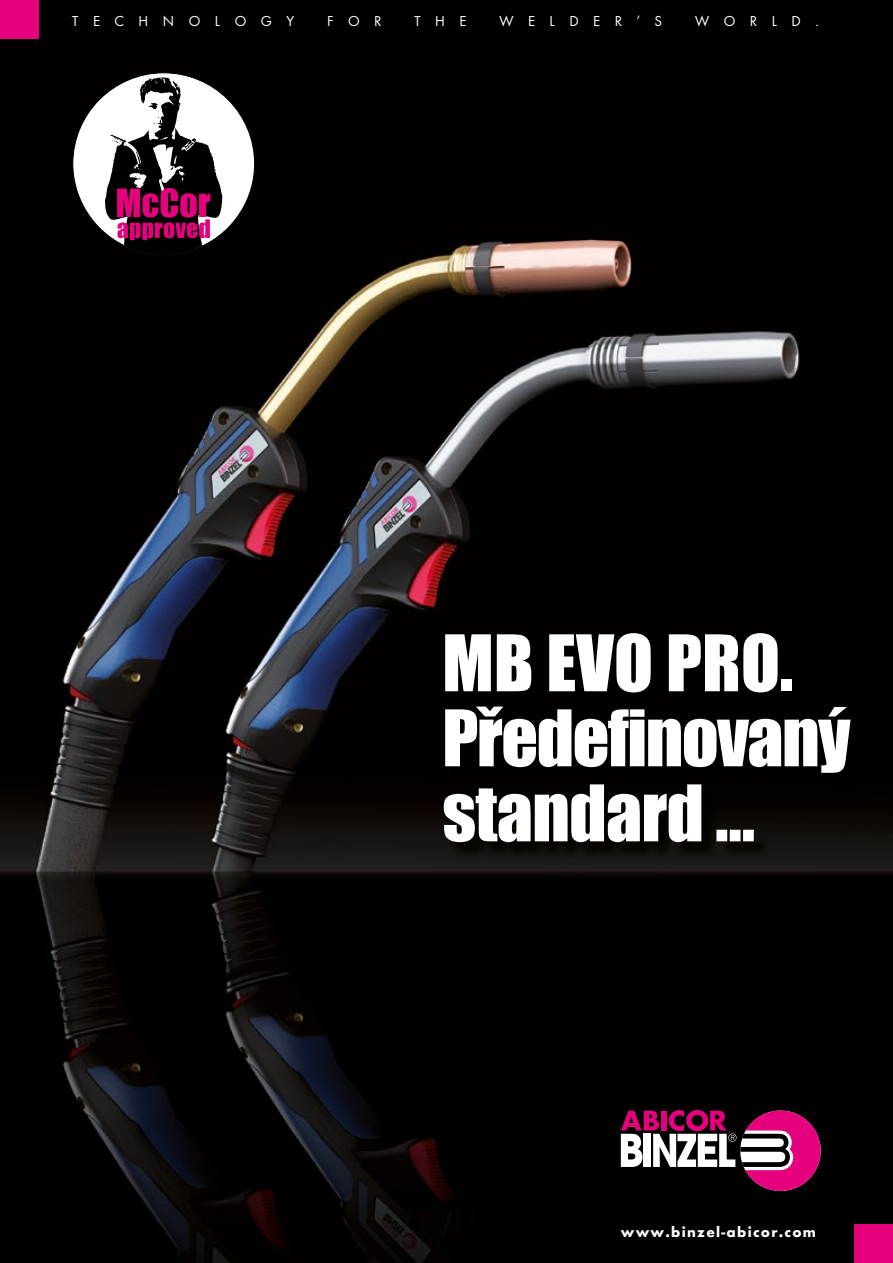
<style>
.page{position:relative;width:893px;height:1263px;background:#fff}
.page>*{position:absolute;margin:0;border:0;box-sizing:border-box;transform-origin:0 0}
.t1{font:72px/75px "Impact";letter-spacing:-.015em;color:#fff}
.t2{font:15px "Futura TOT Boo";letter-spacing:.97em;color:#fff}
.t3{font:700 15px "Futura TOT";letter-spacing:.085em;color:#fff}
</style>
<div class="page">
<img style="left:0;top:0;width:893px;height:1263px">
<svg style="left:621px;top:1110px;width:200px;height:81px"></svg>
<svg style="left:72px;top:72px;width:183px;height:183px"></svg>
<img style="left:446px;top:635px;width:423px;height:226px">
<div style="left:0;top:0;width:38px;height:38px;background:#e5007d"></div>
<div style="left:855px;top:1225px;width:38px;height:38px;background:#e5007d"></div>
<p class="t2" style="left:72px;top:12px;width:224px">TECHNOLOGY</p>
<p class="t2" style="left:327px;top:12px;width:56px">FOR</p>
<p class="t2" style="left:414px;top:12px;width:54px">THE</p>
<p class="t2" style="left:499px;top:12px;width:164px">WELDER’S</p>
<p class="t2" style="left:695px;top:12px;width:125px">WORLD.</p>
<p class="t1" style="left:442px;top:624px;width:410px">MB EVO PRO.<br>Předefinovaný standard …</p>
<p class="t3" style="left:621px;top:1222px;width:197px">www.binzel-abicor.com</p>
</div>
